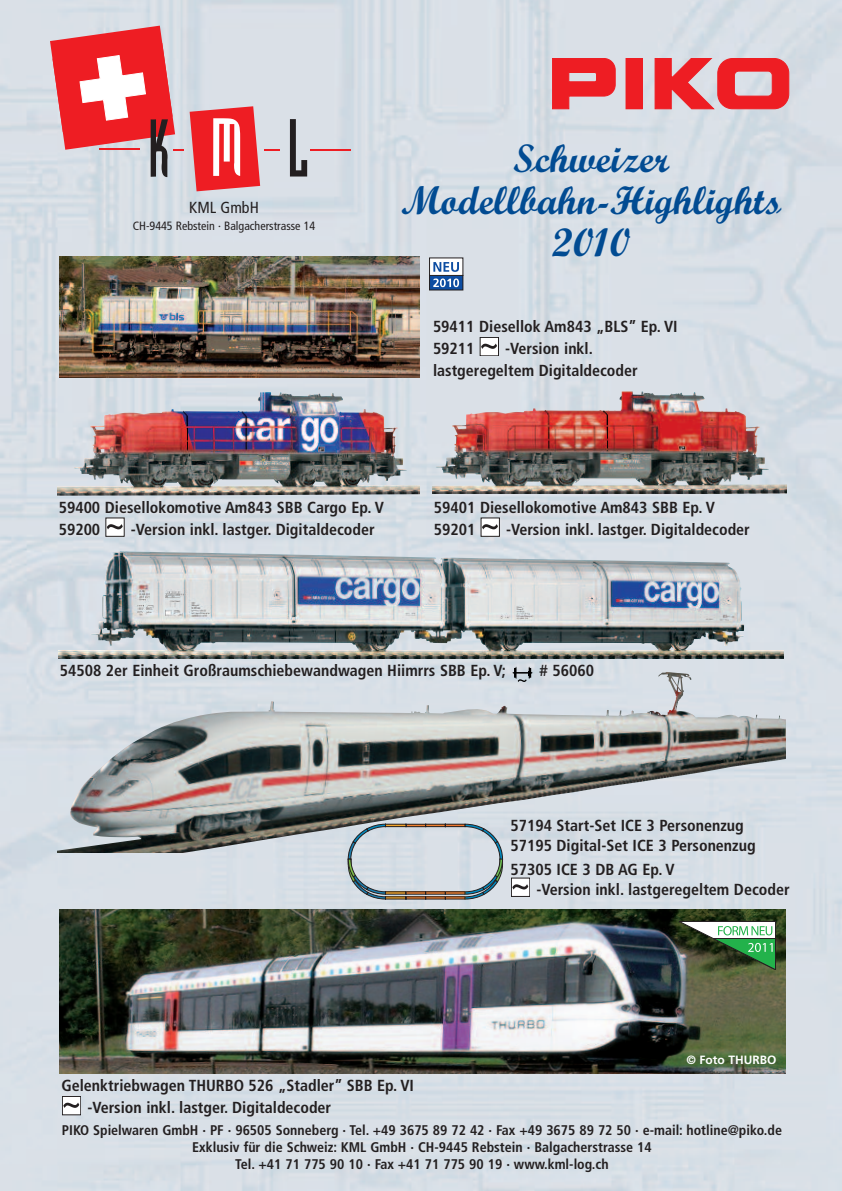
<style>
.page{position:relative;width:842px;height:1191px;background:#fff}
.page>*{position:absolute;margin:0;border:0;box-sizing:border-box;transform-origin:0 0}
.t1{font:40px/42px "Script Bold";color:#014b92;text-align:center}
.t2{font:700 condensed 16px/22px "Frutiger";color:#231f20}
.t3{font:condensed 16px "Frutiger";color:#231f20}
.t4{font:700 condensed 14px/16.8px "Frutiger";color:#231f20;text-align:center}
.t5{font:condensed 12px "Frutiger";color:#231f20}
.t6{font:700 12px "Frutiger";color:#fff}
</style>
<div class="page">
<img style="left:0;top:0;width:842px;height:1191px">
<img style="left:59px;top:909px;width:727px;height:164px">
<svg style="left:552px;top:58px;width:64px;height:51px"></svg>
<div style="left:626px;top:58px;width:16px;height:51px;background:#ee1d23"></div>
<svg style="left:654px;top:58px;width:135px;height:51px"></svg>
<img style="left:58px;top:672px;width:727px;height:180px">
<img style="left:58px;top:392px;width:362px;height:104px">
<div style="left:106px;top:518px;width:18px;height:18px;background:#fff"></div>
<svg style="left:107px;top:524px;width:16px;height:5px"></svg>
<img style="left:432px;top:391px;width:354px;height:103px">
<div style="left:481px;top:518px;width:18px;height:18px;background:#fff"></div>
<svg style="left:482px;top:524px;width:16px;height:5px"></svg>
<div style="left:385px;top:891px;width:21px;height:3px;border:1px solid #231f20"></div>
<div style="left:406px;top:891px;width:20px;height:3px;border:1px solid #231f20"></div>
<div style="left:425px;top:891px;width:21px;height:3px;border:1px solid #231f20"></div>
<div style="left:406px;top:824px;width:20px;height:3px;border:1px solid #231f20"></div>
<div style="left:425px;top:824px;width:21px;height:3px;border:1px solid #231f20"></div>
<div style="left:445px;top:824px;width:20px;height:3px;border:1px solid #231f20"></div>
<svg style="left:425px;top:824px;width:21px;height:2px"></svg>
<div style="left:385px;top:824px;width:21px;height:3px;border:1px solid #231f20"></div>
<div style="left:445px;top:891px;width:20px;height:3px;border:1px solid #231f20"></div>
<svg style="left:347px;top:823px;width:39px;height:76px"></svg>
<svg style="left:464px;top:823px;width:39px;height:76px"></svg>
<div style="left:511px;top:878px;width:19px;height:18px;background:#fff"></div>
<div style="left:511px;top:878px;width:19px;height:18px;border:1px solid #231f20"></div>
<svg style="left:512px;top:884px;width:16px;height:5px"></svg>
<hr style="left:310px;top:149px;width:41px;height:1px;background:#ee1d23">
<svg style="left:290px;top:119px;width:17px;height:57px"></svg>
<svg style="left:190px;top:106px;width:89px;height:85px"></svg>
<svg style="left:50px;top:26px;width:134px;height:151px"></svg>
<img style="left:59px;top:256px;width:361px;height:121px">
<div style="left:480px;top:337px;width:18px;height:19px;background:#fff"></div>
<div style="left:480px;top:337px;width:19px;height:19px;border:1px solid #231f20"></div>
<svg style="left:481px;top:343px;width:16px;height:6px"></svg>
<div style="left:429px;top:275px;width:34px;height:15px;background:#0d4da1"></div>
<div style="left:429px;top:275px;width:34px;height:15px;border:1px solid #231f20"></div>
<div style="left:429px;top:258px;width:34px;height:17px;background:#fff"></div>
<svg style="left:433px;top:262px;width:26px;height:10px"></svg>
<svg style="left:433px;top:278px;width:22px;height:9px"></svg>
<svg style="left:453px;top:278px;width:6px;height:9px"></svg>
<svg style="left:679px;top:921px;width:97px;height:49px"></svg>
<img style="left:59px;top:551px;width:725px;height:107px">
<svg style="left:512px;top:666px;width:21px;height:16px"></svg>
<div style="left:62px;top:1096px;width:19px;height:18px;background:#fff"></div>
<div style="left:62px;top:1096px;width:19px;height:19px;border:1px solid #231f20"></div>
<svg style="left:63px;top:1102px;width:16px;height:6px"></svg>
<p class="t3" style="left:189px;top:201px;width:71px">KML GmbH</p>
<p class="t5" style="left:133px;top:220px;width:184px">CH-9445 Rebstein · Balgacherstrasse 14</p>
<h1 class="t1" style="left:401px;top:137px;width:381px">Schweizer<br>Modellbahn-Highlights<br>2010</h1>
<p class="t2" style="left:433px;top:317px;width:246px">59411 Diesellok Am843 „BLS” Ep. VI<br>59211</p>
<p class="t2" style="left:433px;top:339px;width:206px;text-indent:72px">-Version inkl. lastgeregeltem Digitaldecoder</p>
<p class="t2" style="left:59px;top:497px;width:327px">59400 Diesellokomotive Am843 SBB Cargo Ep. V<br>59200</p>
<p class="t2" style="left:131px;top:519px;width:245px">-Version inkl. lastger. Digitaldecoder</p>
<p class="t2" style="left:434px;top:497px;width:282px">59401 Diesellokomotive Am843 SBB Ep. V<br>59201</p>
<p class="t2" style="left:506px;top:519px;width:245px">-Version inkl. lastger. Digitaldecoder</p>
<p class="t2" style="left:60px;top:660px;width:448px">54508 2er Einheit Großraumschiebewandwagen Hiimrrs SBB Ep. V;</p>
<p class="t2" style="left:540px;top:660px;width:56px"># 56060</p>
<p class="t2" style="left:510px;top:817px;width:247px;line-height:19.2px">57194 Start-Set ICE 3 Personenzug<br>57195 Digital-Set ICE 3 Personenzug</p>
<p class="t2" style="left:536px;top:860px;width:255px;line-height:20px;text-indent:-26px">57305 ICE 3 DB AG Ep. V<br>-Version inkl. lastgeregeltem Decoder</p>
<p class="t6" style="left:686px;top:1055px;width:92px">© Foto THURBO</p>
<p class="t2" style="left:87px;top:1075px;width:328px;text-indent:-26px">Gelenktriebwagen THURBO 526 „Stadler” SBB Ep. VI -Version inkl. lastger. Digitaldecoder</p>
<p class="t4" style="left:62px;top:1123px;width:722px">PIKO Spielwaren GmbH · PF · 96505 Sonneberg · Tel. +49 3675 89 72 42 · Fax +49 3675 89 72 50 · e-mail: hotline@piko.de<br>Exklusiv für die Schweiz: KML GmbH · CH-9445 Rebstein · Balgacherstrasse 14<br>Tel. +41 71 775 90 10 · Fax +41 71 775 90 19 · www.kml-log.ch</p>
</div>
